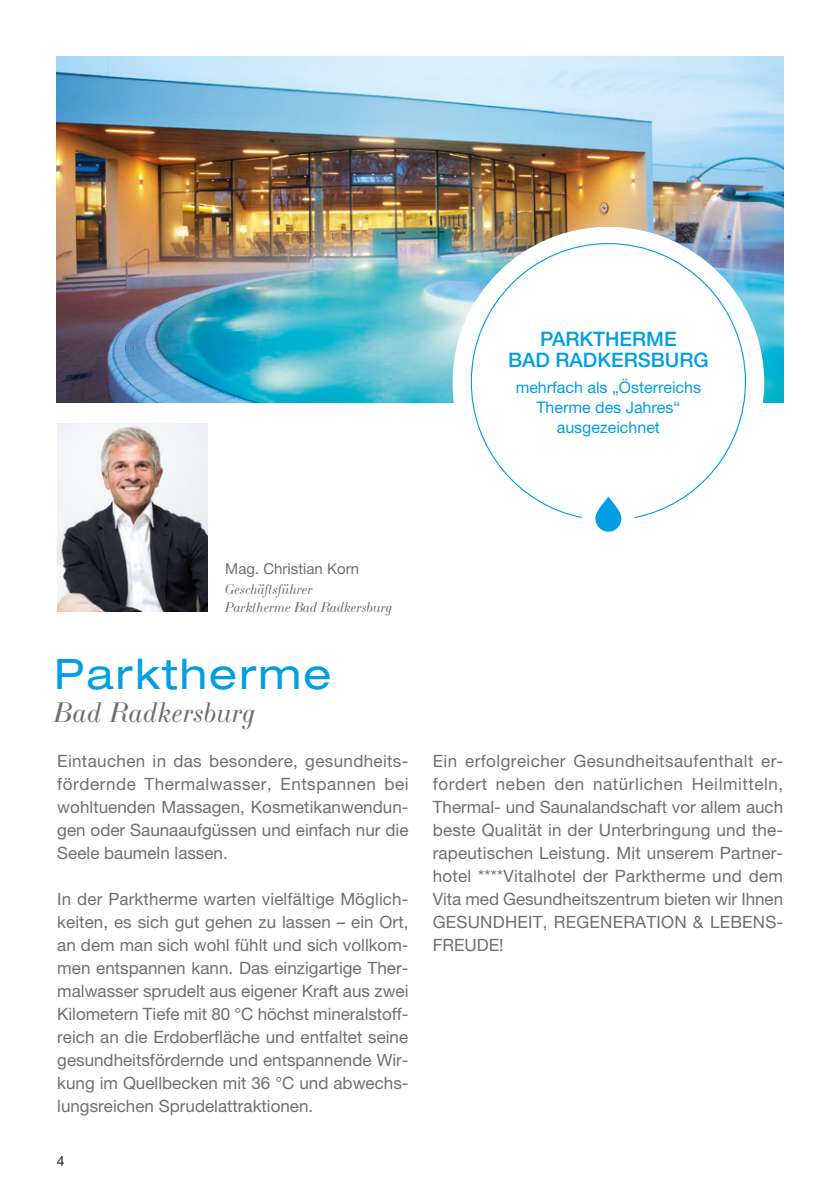
<style>
.page{position:relative;width:840px;height:1191px;background:#fff}
.page>*{position:absolute;margin:0;border:0;box-sizing:border-box;transform-origin:0 0}
.SUBL{font:expanded 42px "Helvetica Neue LT Pro";letter-spacing:.05em;color:#009fe3}
.SUBL-2{font:italic 28px "LTC Bodoni 175";letter-spacing:.01em;color:#70706f}
.Überschrift_Kreis{font:500 20px/21px "Helvetica Neue LT Pro";color:#009fe3;text-align:center}
.t1{font:17px/23px "Helvetica Neue LT Pro";color:#70706f;text-align:justify}
.t2{font:16px/20px "Helvetica Neue LT Pro";color:#009fe3;text-align:center}
.t3{font:15px "Helvetica Neue LT Pro";color:#70706f}
.Überschrift{font:italic 14px/18px "LTC Bodoni 175";color:#70706f}
.t4{font:14px "Helvetica Neue LT Pro";color:#1d1d1b}
</style>
<div class="page">
<img style="left:57px;top:57px;width:725px;height:346px">
<img style="left:57px;top:423px;width:150px;height:188px">
<div style="left:452px;top:227px;width:311px;height:311px;background:#fff;border-radius:50%"></div>
<svg style="left:470px;top:242px;width:276px;height:277px"></svg>
<svg style="left:595px;top:497px;width:26px;height:35px"></svg>
<p class="Überschrift_Kreis" style="left:508px;top:328px;width:202px">PARKTHERME<br>BAD RADKERSBURG</p>
<p class="t2" style="left:515px;top:377px;width:187px">mehrfach als „Österreichs<br>Therme des Jahres“ ausgezeichnet</p>
<p class="t3" style="left:225px;top:559px;width:135px">Mag. Christian Korn</p>
<p class="Überschrift" style="left:225px;top:581px;width:169px">Geschäftsführer<br>Parktherme Bad Radkersburg</p>
<p class="SUBL" style="left:54px;top:649px;width:279px">Parktherme</p>
<p class="SUBL-2" style="left:54px;top:696px;width:204px">Bad Radkersburg</p>
<p class="t1" style="left:57px;top:749px;width:353px">Eintauchen in das besondere, gesundheits&shy;fördernde Thermalwasser, Entspannen bei wohltuenden Massagen, Kosmetikanwendun&shy;gen oder Saunaaufgüssen und einfach nur die Seele baumeln lassen.</p>
<p class="t1" style="left:57px;top:887px;width:352px">In der Parktherme warten vielfältige Möglich&shy;keiten, es sich gut gehen zu lassen – ein Ort, an dem man sich wohl fühlt und sich vollkom&shy;men entspannen kann. Das einzigartige Ther&shy;malwasser sprudelt aus eigener Kraft aus zwei Kilometern Tiefe mit 80 °C höchst mineralstoff&shy;reich an die Erdoberfläche und entfaltet seine gesundheitsfördernde und entspannende Wir&shy;kung im Quellbecken mit 36 °C und abwechs&shy;lungsreichen Sprudelattraktionen.</p>
<p class="t4" style="left:57px;top:1152px;width:9px">4</p>
<p class="t1" style="left:432px;top:749px;width:352px">Ein erfolgreicher Gesundheitsaufenthalt er&shy;fordert neben den natürlichen Heilmitteln, Thermal- und Saunalandschaft vor allem auch beste Qualität in der Unterbringung und the&shy;rapeutischen Leistung. Mit unserem Partner&shy;hotel ****Vitalhotel der Parktherme und dem Vita med Gesundheitszentrum bieten wir Ihnen GESUNDHEIT, REGENERATION &amp; LEBENS-FREUDE!</p>
</div>
